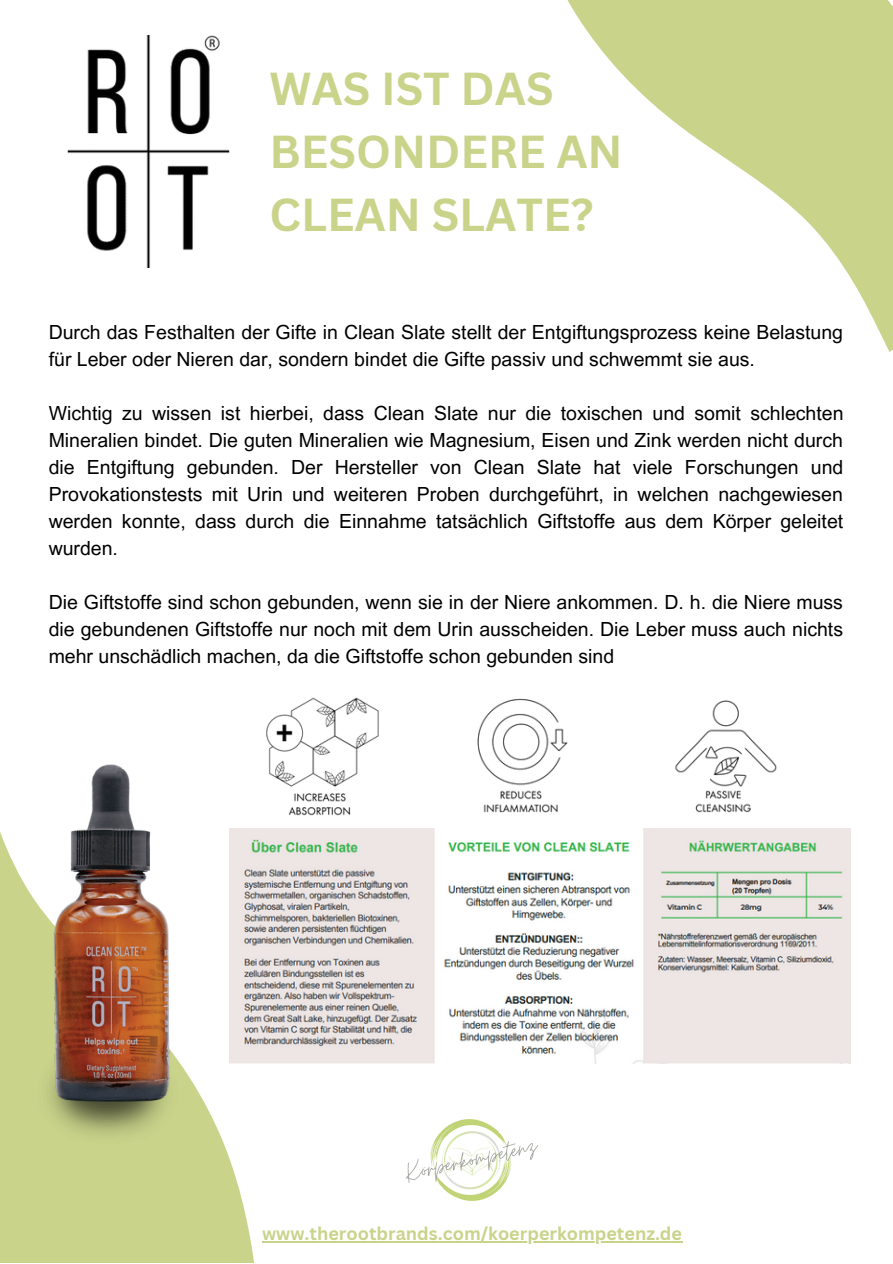
<style>
.page{position:relative;width:893px;height:1264px;background:#fff}
.page>*{position:absolute;margin:0;border:0;box-sizing:border-box;transform-origin:0 0}
.t1{font:700 45px/63px "Canva Sans";color:#c9d38a}
.t2{font:19.5px/27px "Arial MT Pro";color:#000;text-align:justify}
.t3{font:700 18px "Canva Sans";color:#c9d38a}
</style>
<div class="page">
<img style="left:67px;top:36px;width:163px;height:231px">
<img style="left:406px;top:1119px;width:132px;height:82px">
<svg style="left:0;top:1063px;width:364px;height:199px"></svg>
<svg style="left:567px;top:0;width:325px;height:352px"></svg>
<img style="left:0;top:764px;width:223px;height:409px">
<img style="left:229px;top:828px;width:621px;height:235px">
<img style="left:266px;top:697px;width:113px;height:119px">
<img style="left:477px;top:698px;width:91px;height:115px">
<img style="left:675px;top:700px;width:102px;height:113px">
<hr style="left:262px;top:1241px;width:420px;height:1px;background:#c9d38a">
<h1 class="t1" style="left:269px;top:56px;width:354px">WAS IST DAS<br>BESONDERE AN<br>CLEAN SLATE?</h1>
<p class="t2" style="left:49px;top:321px;width:795px">Durch das Festhalten der Gifte in Clean Slate stellt der Entgiftungsprozess keine Belastung für Leber oder Nieren dar, sondern bindet die Gifte passiv und schwemmt sie aus.</p>
<p class="t2" style="left:49px;top:402px;width:796px">Wichtig zu wissen ist hierbei, dass Clean Slate nur die toxischen und somit schlechten Mineralien bindet. Die guten Mineralien wie Magnesium, Eisen und Zink werden nicht durch die Entgiftung gebunden. Der Hersteller von Clean Slate hat viele Forschungen und Provokationstests mit Urin und weiteren Proben durchgeführt, in welchen nachgewiesen werden konnte, dass durch die Einnahme tatsächlich Giftstoffe aus dem Körper geleitet wurden.</p>
<p class="t2" style="left:49px;top:591px;width:795px">Die Giftstoffe sind schon gebunden, wenn sie in der Niere ankommen. D. h. die Niere muss die gebundenen Giftstoffe nur noch mit dem Urin ausscheiden. Die Leber muss auch nichts mehr unschädlich machen, da die Giftstoffe schon gebunden sind</p>
<p class="t3" style="left:262px;top:1220px;width:421px">www.therootbrands.com/koerperkompetenz.de</p>
</div>
